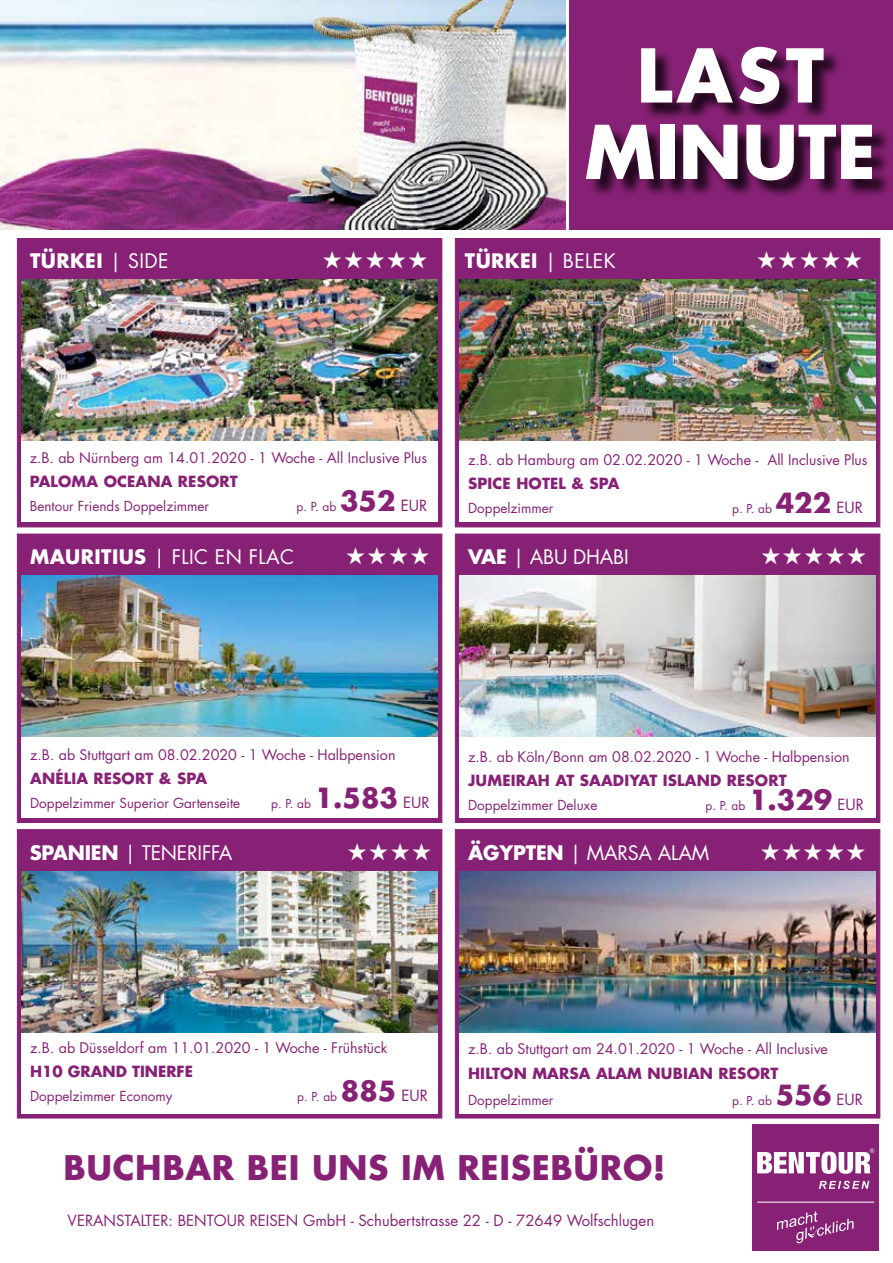
<style>
.page{position:relative;width:893px;height:1263px;background:#fff}
.page>*{position:absolute;margin:0;border:0;box-sizing:border-box;transform-origin:0 0}
.t1{font:700 72px/76.5px "Futura Std";color:#fff;text-align:center}
.t2{font:700 33px "Futura Std";letter-spacing:.02em;color:#872175}
.t3{font:700 27px "Futura Std";color:#872175}
.t4{font:24px "Zapf Dingbats ITC";color:#fff}
.t5{font:700 19.5px "Futura Std";letter-spacing:.02em;color:#fff}
.t6{font:19.5px "Futura Std";letter-spacing:-.01em;color:#fff}
.t7{font:19.5px "Futura Std";letter-spacing:.02em;color:#fff}
.t8{font:700 15px "Futura Std";letter-spacing:.01em;color:#872175}
.t9{font:15px "Futura Std";color:#872175}
.t10{font:14.25px "Futura Std";color:#872175}
.t11{font:13.5px "Futura Std";color:#872175}
.t12{font:12px "Futura Std";color:#872175}
.s1{font-weight:400}
.s2{font-weight:400;font-size:15px}
.s3{font-weight:700}
</style>
<div class="page">
<div style="left:570px;top:0;width:323px;height:230px;background:#872175"></div>
<div style="left:589px;top:49px;width:302px;height:150px;background:#000;opacity:.75"></div>
<div style="left:753px;top:1125px;width:126px;height:126px;background:#872175"></div>
<hr style="left:757px;top:1202px;width:117px;height:1px;background:#fff">
<svg style="left:757px;top:1148px;width:117px;height:26px"></svg>
<svg style="left:777px;top:1211px;width:77px;height:32px"></svg>
<svg style="left:819px;top:1181px;width:50px;height:8px"></svg>
<div style="left:17px;top:238px;width:425px;height:289px;background:#872175"></div>
<img style="left:21px;top:280px;width:417px;height:161px">
<div style="left:455px;top:238px;width:425px;height:289px;background:#872175"></div>
<img style="left:459px;top:280px;width:417px;height:161px">
<div style="left:17px;top:534px;width:425px;height:289px;background:#872175"></div>
<img style="left:21px;top:575px;width:417px;height:162px">
<div style="left:455px;top:534px;width:425px;height:289px;background:#872175"></div>
<img style="left:459px;top:575px;width:417px;height:162px">
<div style="left:17px;top:829px;width:425px;height:289px;background:#872175;border:1px solid #872175"></div>
<img style="left:21px;top:871px;width:417px;height:162px">
<div style="left:455px;top:829px;width:425px;height:289px;background:#872175;border:1px solid #872175"></div>
<img style="left:459px;top:871px;width:417px;height:162px">
<div style="left:21px;top:441px;width:417px;height:81px;background:#fff"></div>
<div style="left:459px;top:441px;width:417px;height:81px;background:#fff"></div>
<div style="left:21px;top:737px;width:417px;height:81px;background:#fff"></div>
<div style="left:459px;top:737px;width:417px;height:81px;background:#fff"></div>
<div style="left:21px;top:1033px;width:417px;height:80px;background:#fff"></div>
<div style="left:459px;top:1033px;width:417px;height:80px;background:#fff"></div>
<img style="left:0;top:0;width:566px;height:230px">
<h1 class="t1" style="left:585px;top:36px;width:293px">LAST<br>MINUTE</h1>
<h3 class="t5" style="left:30px;top:248px;width:140px">TÜRKEI <span class="s1">| side</span></h3>
<h3 class="t4" style="left:322px;top:249px;width:107px">★ ★ ★ ★ ★</h3>
<h3 class="t5" style="left:465px;top:248px;width:152px">TÜRKEI <span class="s1">| Belek</span></h3>
<h3 class="t4" style="left:757px;top:249px;width:107px">★ ★ ★ ★ ★</h3>
<p class="t10" style="left:30px;top:448px;width:399px">z.B. ab Nürnberg am 14.01.2020 - 1 Woche - All Inclusive Plus</p>
<p class="t8" style="left:30px;top:471px;width:57px">PALOMA</p>
<p class="t8" style="left:104px;top:471px;width:36px">OCEANA</p>
<p class="t8" style="left:178px;top:471px;width:61px">RESORT</p>
<p class="t11" style="left:30px;top:497px;width:181px">Bentour Friends Doppelzimmer</p>
<p class="t12" style="left:296px;top:498px;width:41px">p. P. ab</p>
<h3 class="t3" style="left:340px;top:482px;width:70px">352 <span class="s2">EUR</span></h3>
<p class="t10" style="left:468px;top:450px;width:401px">z.B. ab Hamburg am 02.02.2020 - 1 Woche - All I nclusive Plus</p>
<p class="t8" style="left:468px;top:473px;width:83px">SPICE HOTEL</p>
<p class="t8" style="left:571px;top:473px;width:50px">&amp; SPA</p>
<p class="t11" style="left:468px;top:499px;width:87px">Doppelzimmer</p>
<p class="t12" style="left:732px;top:501px;width:41px">p. P. ab</p>
<h3 class="t3" style="left:776px;top:485px;width:70px">422 <span class="s2">EUR</span></h3>
<h3 class="t5" style="left:30px;top:544px;width:18px">MAU</h3>
<h3 class="t5" style="left:81px;top:544px;width:25px">RITIUS</h3>
<h3 class="t7" style="left:154px;top:544px;width:142px">| flic en flac</h3>
<h3 class="t4" style="left:346px;top:544px;width:85px">★ ★ ★ ★</h3>
<h3 class="t6" style="left:468px;top:544px;width:162px"><span class="s3">VAE</span> | abu dhabi</h3>
<h3 class="t4" style="left:761px;top:544px;width:107px">★ ★ ★ ★ ★</h3>
<p class="t10" style="left:30px;top:746px;width:367px">z.B. ab Stuttgart am 08.02.2020 - 1 Woche - Halbpension</p>
<p class="t8" style="left:30px;top:769px;width:43px">ANÉLIA</p>
<p class="t8" style="left:94px;top:769px;width:115px">RESORT &amp; SPA</p>
<p class="t11" style="left:30px;top:795px;width:212px">Doppelzimmer Superior Gartenseite</p>
<p class="t12" style="left:271px;top:796px;width:41px">p. P. ab</p>
<h3 class="t3" style="left:315px;top:780px;width:98px">1.583 <span class="s2">EUR</span></h3>
<p class="t10" style="left:468px;top:748px;width:383px">z.B. ab Köln/Bonn am 08.02.2020 - 1 Woche - Halbpension</p>
<p class="t8" style="left:468px;top:770px;width:19px">JUMEI</p>
<p class="t8" style="left:516px;top:770px;width:76px">RAH AT SAA</p>
<p class="t8" style="left:613px;top:770px;width:60px">DIYAT ISLAN</p>
<p class="t8" style="left:710px;top:770px;width:78px">D RESORT</p>
<p class="t11" style="left:468px;top:796px;width:131px">Doppelzimmer Deluxe</p>
<p class="t12" style="left:705px;top:798px;width:41px">p. P. ab</p>
<h3 class="t3" style="left:749px;top:782px;width:98px">1.329 <span class="s2">EUR</span></h3>
<h3 class="t5" style="left:30px;top:839px;width:38px">SPANIEN</h3>
<h3 class="t6" style="left:125px;top:840px;width:109px">| Teneriffa</h3>
<h3 class="t4" style="left:347px;top:840px;width:85px">★ ★ ★ ★</h3>
<h3 class="t5" style="left:468px;top:839px;width:71px">ÄGYPTEN</h3>
<h3 class="t6" style="left:570px;top:840px;width:141px">| marsa alam</h3>
<h3 class="t4" style="left:760px;top:840px;width:107px">★ ★ ★ ★ ★</h3>
<p class="t10" style="left:30px;top:1039px;width:359px">z.B. ab Düsseldorf am 11.01.2020 - 1 Woche - Frühstück</p>
<p class="t8" style="left:30px;top:1061px;width:112px">H10 GRAND TINE</p>
<p class="t8" style="left:166px;top:1061px;width:26px">RFE</p>
<p class="t11" style="left:30px;top:1087px;width:144px">Doppelzimmer Economy</p>
<p class="t12" style="left:297px;top:1089px;width:41px">p. P. ab</p>
<h3 class="t3" style="left:341px;top:1073px;width:70px">885 <span class="s2">EUR</span></h3>
<p class="t10" style="left:468px;top:1039px;width:361px">z.B. ab Stuttgart am 24.01.2020 - 1 Woche - All I nclusive</p>
<p class="t8" style="left:468px;top:1063px;width:141px">HILTONMARSA ALAM</p>
<p class="t8" style="left:647px;top:1063px;width:46px">NUBIAN</p>
<p class="t8" style="left:718px;top:1063px;width:61px">RESORT</p>
<p class="t11" style="left:468px;top:1091px;width:87px">Doppelzimmer</p>
<p class="t12" style="left:732px;top:1092px;width:41px">p. P. ab</p>
<h3 class="t3" style="left:776px;top:1076px;width:70px">556 <span class="s2">EUR</span></h3>
<h2 class="t2" style="left:63px;top:1145px;width:275px">BUCHBAR BEI UNS</h2>
<h2 class="t2" style="left:401px;top:1145px;width:76px">IM REISE</h2>
<h2 class="t2" style="left:551px;top:1145px;width:117px">BÜRO!</h2>
<p class="t9" style="left:68px;top:1211px;width:20px">VERANS</p>
<p class="t9" style="left:125px;top:1211px;width:531px">TALTER: Bentour Reisen GmbH - Schubertstrasse 22 - D - 72649 Wolfschlugen</p>
</div>
